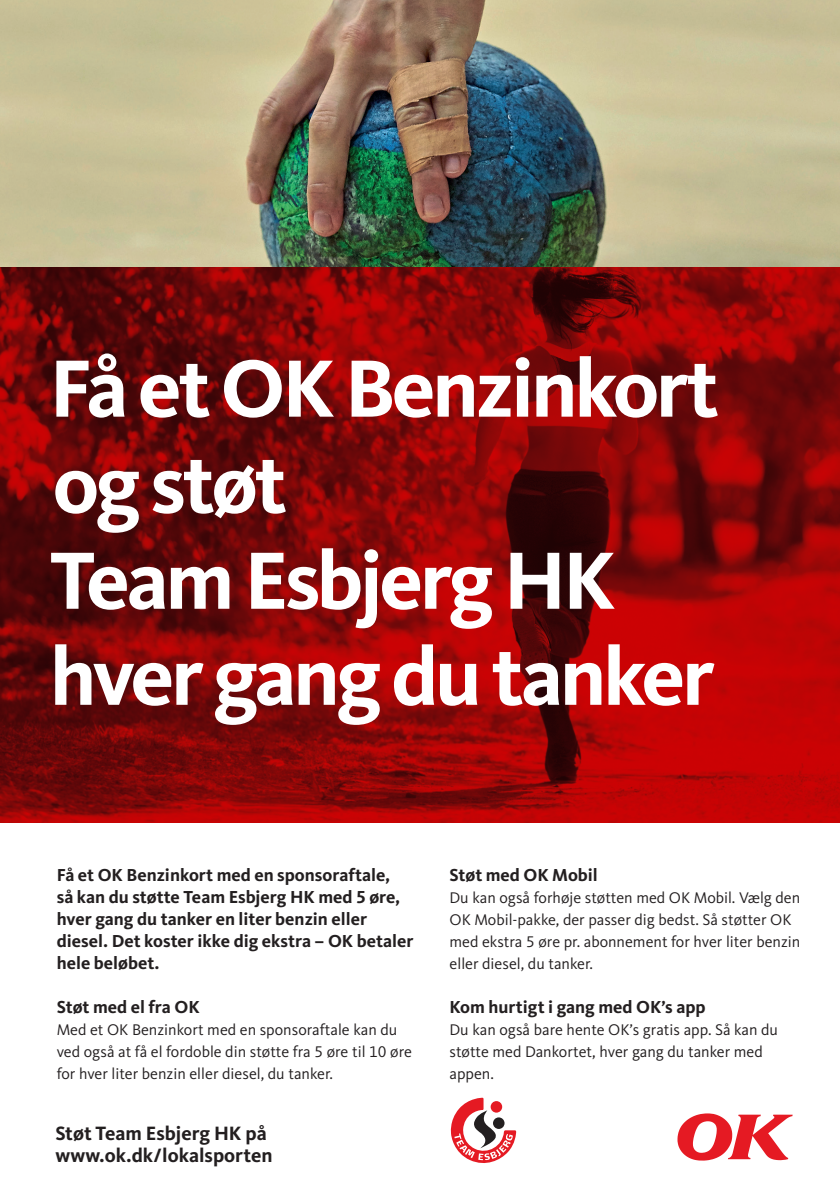
<style>
.page{position:relative;width:840px;height:1191px;background:#fff}
.page>*{position:absolute;margin:0;border:0;box-sizing:border-box;transform-origin:0 0}
.t1{font:700 84px/96px "Kievit OT";letter-spacing:-.04em;color:#fff}
.t2{font:700 20px/22px "Kievit OT";color:#231f20}
.t3{font:700 18px/22px "Kievit OT";color:#231f20}
.t4{font:16px/22px "Kievit OT";color:#231f20}
</style>
<div class="page">
<img style="left:0;top:266px;width:839px;height:556px">
<svg style="left:677px;top:1113px;width:115px;height:47px"></svg>
<img style="left:0;top:0;width:839px;height:266px">
<svg style="left:450px;top:1097px;width:66px;height:66px"></svg>
<h1 class="t1" style="left:49px;top:341px;width:670px">Få et OK Benzinkort og støt<br>Team Esbjerg HK hver gang du tanker</h1>
<p class="t3" style="left:57px;top:864px;width:358px">Få et OK Benzinkort med en sponsoraftale,<br>så kan du støtte Team Esbjerg HK med 5 øre, hver gang du tanker en liter benzin eller diesel. Det koster ikke dig ekstra – OK betaler hele beløbet.</p>
<p class="t3" style="left:57px;top:996px;width:144px">Støt med el fra OK</p>
<p class="t4" style="left:57px;top:1019px;width:356px">Med et OK Benzinkort med en sponsoraftale kan du ved også at få el fordoble din støtte fra 5 øre til 10 øre for hver liter benzin eller diesel, du tanker.</p>
<p class="t2" style="left:55px;top:1121px;width:218px">Støt Team Esbjerg HK på www.ok.dk/lokalsporten</p>
<p class="t3" style="left:449px;top:864px;width:150px">Støt med OK Mobil</p>
<p class="t4" style="left:449px;top:887px;width:352px">Du kan også forhøje støtten med OK Mobil. Vælg den OK Mobil-pakke, der passer dig bedst. Så støtter OK med ekstra 5 øre pr. abonnement for hver liter benzin eller diesel, du tanker.</p>
<p class="t3" style="left:449px;top:996px;width:257px">Kom hurtigt i gang med OK’s app</p>
<p class="t4" style="left:449px;top:1019px;width:330px">Du kan også bare hente OK’s gratis app. Så kan du støtte med Dankortet, hver gang du tanker med appen.</p>
</div>
